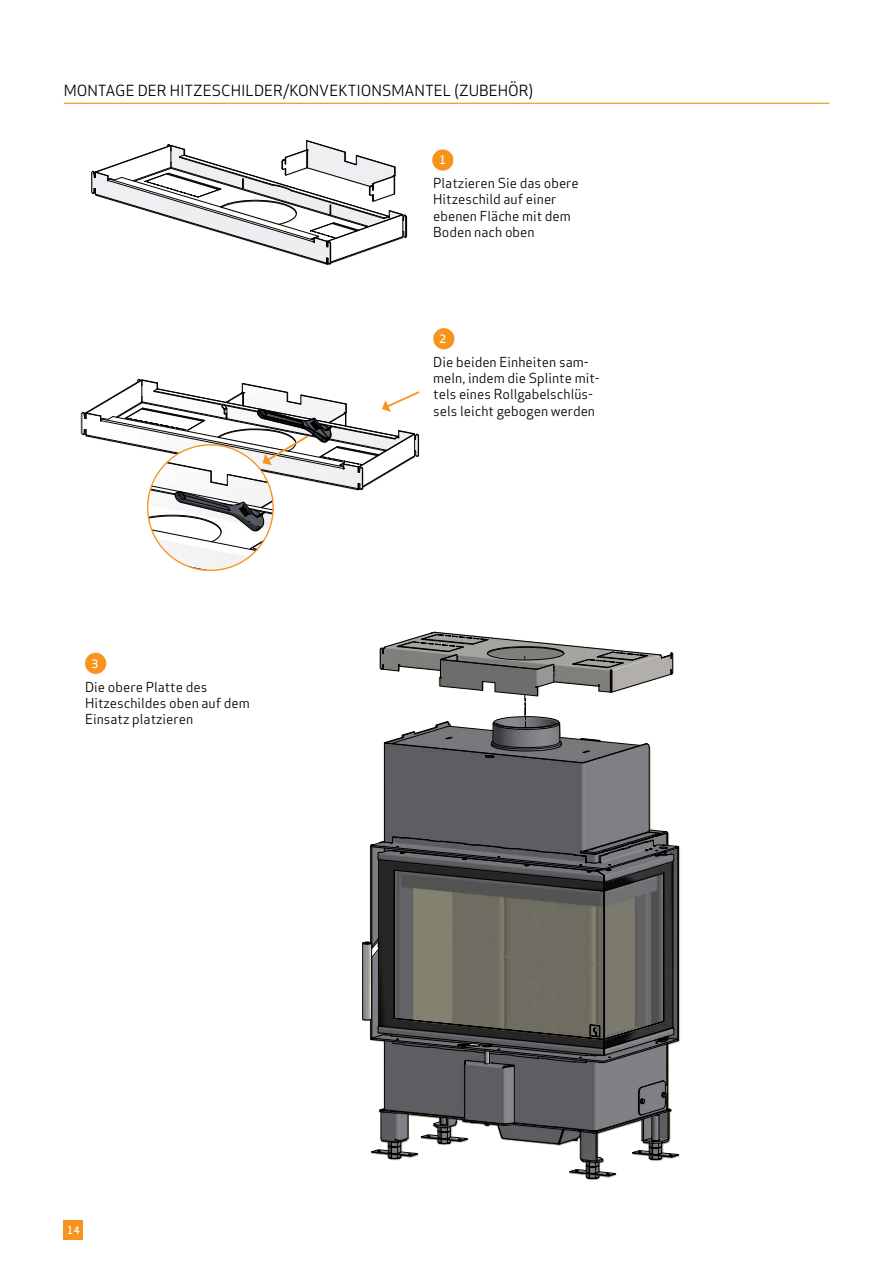
<style>
.page{position:relative;width:893px;height:1263px;background:#fff}
.page>*{position:absolute;margin:0;border:0;box-sizing:border-box;transform-origin:0 0}
.t1{font:15px "Apex Sans";color:#000}
.t2{font:13.5px/16.2px "Apex Sans";color:#000}
.t3{font:500 11.25px "Apex Sans";color:#fff}
.t4{font:500 10.5px "Apex Sans";color:#fff}
.t5{font:8.4px "Arial";letter-spacing:.005em;color:#000}
.t6{font:6.75px "Arial";color:#000}
</style>
<div class="page">
<svg style="left:379px;top:632px;width:295px;height:66px"></svg>
<svg style="left:362px;top:698px;width:319px;height:482px"></svg>
<div style="left:85px;top:653px;width:21px;height:21px;background:#f7941e;border-radius:50%"></div>
<svg style="left:91px;top:140px;width:317px;height:126px"></svg>
<div style="left:432px;top:149px;width:21px;height:22px;background:#f7941e;border-radius:50%"></div>
<div style="left:433px;top:328px;width:21px;height:21px;background:#f7941e;border-radius:50%"></div>
<svg style="left:80px;top:378px;width:340px;height:192px"></svg>
<div style="left:64px;top:1220px;width:19px;height:20px;background:#f7941e"></div>
<hr style="left:64px;top:103px;width:765px;height:1px;background:#f7941e">
<p class="t1" style="left:64px;top:79px;width:471px">MONTAGE DER HITZESCHILDER/KONVEKTIONSMANTEL (ZUBEHÖR)</p>
<p class="t3" style="left:439px;top:150px;width:8px">1</p>
<p class="t2" style="left:433px;top:174px;width:147px">Platzieren Sie das obere<br>Hitzeschild auf einer ebenen Fläche mit dem<br>Boden nach oben</p>
<p class="t3" style="left:440px;top:329px;width:8px">2</p>
<p class="t3" style="left:91px;top:653px;width:8px">3</p>
<p class="t2" style="left:85px;top:677px;width:166px">Die obere Platte des<br>Hitzeschildes oben auf dem<br>Einsatz platzieren</p>
<p class="t6" style="left:108px;top:696px;width:23px">EMNE:</p>
<p class="t5" style="left:140px;top:694px;width:90px">Montage at varmeskjold</p>
<p class="t2" style="left:433px;top:353px;width:168px">Die beiden Einheiten sam&shy;meln, indem die Splinte mit&shy;tels eines Rollgabelschlüs&shy;sels leicht gebogen werden</p>
<p class="t4" style="left:67px;top:1221px;width:14px">14</p>
</div>
